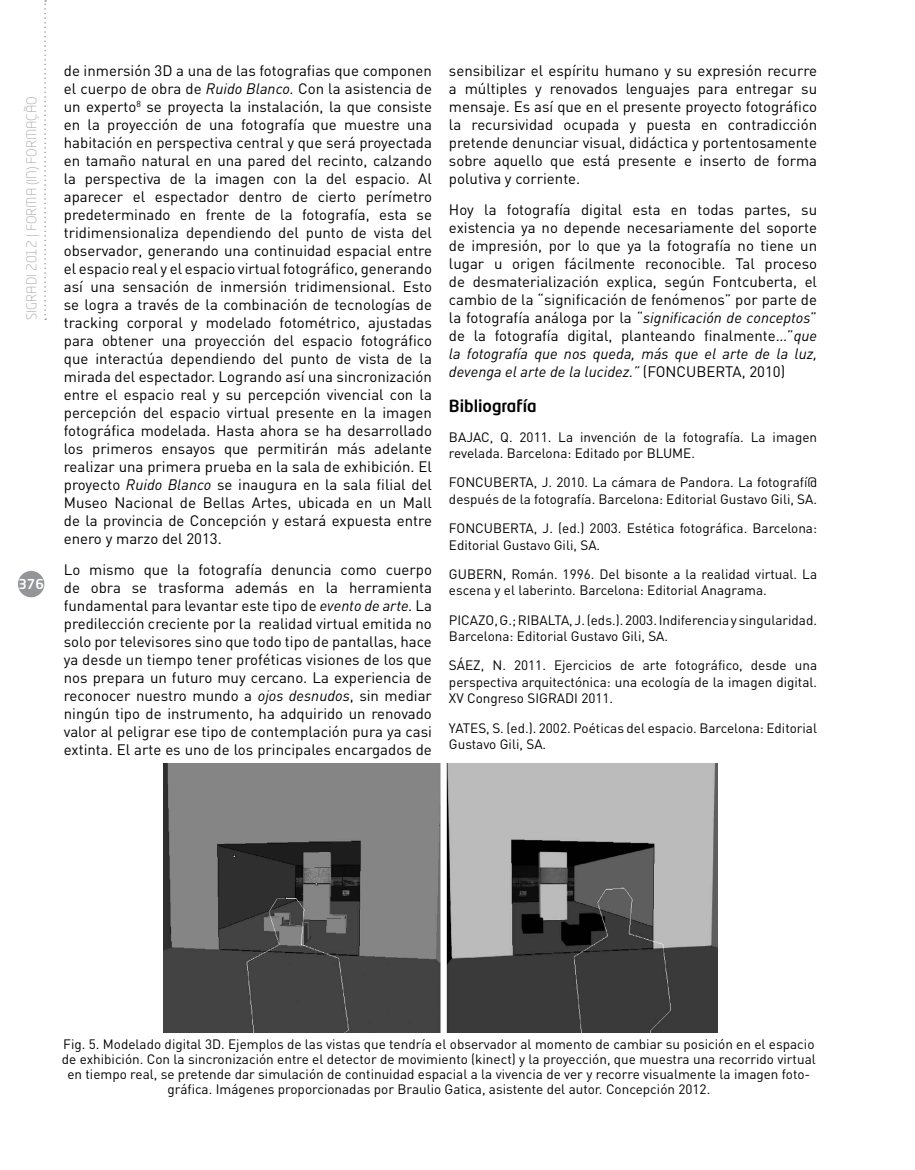
<style>
.page{position:relative;width:915px;height:1170px;background:#fff}
.page>*{position:absolute;margin:0;border:0;box-sizing:border-box;transform-origin:0 0}
.t1{font:500 16.5px "Neo Tech Std";color:#000}
.t2{font:15px/18px "DIN";color:#000;text-align:justify}
.t3{font:13.5px/16.5px "DIN";color:#000}
.t4{font:300 13.5px "Neo Tech Std";color:#a7a9ac}
.t5{font:500 13.5px "Neo Tech Std";color:#fff}
.s1{font-style:italic}
</style>
<div class="page">
<div style="left:18px;top:571px;width:26px;height:26px;background:#939598;border-radius:50%"></div>
<svg style="left:44px;top:0;width:2px;height:320px"></svg>
<img style="left:164px;top:763px;width:552px;height:269px">
<p class="t4" style="left:23px;top:320px;width:225px;rotate:-90deg">SIGRADI 2012 | FORMA (IN) FORMAÇÃO</p>
<p class="t5" style="left:18px;top:575px;width:27px">376</p>
<p class="t2" style="left:64px;top:61px;width:369px">de inmersión 3D a una de las fotografias que componen el cuerpo de obra de <span class="s1">Ruido Blanco.</span> Con la asistencia de un experto<sup>8</sup> se proyecta la instalación, la que consiste en la proyección de una fotografía que muestre una habitación en perspectiva central y que será proyectada en tamaño natural en una pared del recinto, calzando la perspectiva de la imagen con la del espacio. Al aparecer el espectador dentro de cierto perímetro predeterminado en frente de la fotografía, esta se tridimensionaliza dependiendo del punto de vista del observador, generando una continuidad espacial entre el espacio real y el espacio virtual fotográfico, generando así una sensación de inmersión tridimensional. Esto se logra a través de la combinación de tecnologías de tracking corporal y modelado fotométrico, ajustadas para obtener una proyección del espacio fotográfico que interactúa dependiendo del punto de vista de la mirada del espectador. Logrando así una sincronización entre el espacio real y su percepción vivencial con la percepción del espacio virtual presente en la imagen fotográfica modelada. Hasta ahora se ha desarrollado los primeros ensayos que permitirán más adelante realizar una primera prueba en la sala de exhibición. El proyecto <span class="s1">Ruido Blanco</span> se inaugura en la sala filial del Museo Nacional de Bellas Artes, ubicada en un Mall de la provincia de Concepción y estará expuesta entre enero y marzo del 2013.</p>
<p class="t2" style="left:64px;top:560px;width:369px">Lo mismo que la fotografía denuncia como cuerpo de obra se trasforma además en la herramienta fundamental para levantar este tipo de <span class="s1">evento de arte.</span> La predilección creciente por la realidad virtual emitida no solo por televisores sino que todo tipo de pantallas, hace ya desde un tiempo tener proféticas visiones de los que nos prepara un futuro muy cercano. La experiencia de reconocer nuestro mundo a <span class="s1">ojos desnudos</span>, sin mediar ningún tipo de instrumento, ha adquirido un renovado valor al peligrar ese tipo de contemplación pura ya casi extinta. El arte es uno de los principales encargados de</p>
<p class="t2" style="left:449px;top:61px;width:369px">sensibilizar el espíritu humano y su expresión recurre a múltiples y renovados lenguajes para entregar su mensaje. Es así que en el presente proyecto fotográfico la recursividad ocupada y puesta en contradicción pretende denunciar visual, didáctica y portentosamente sobre aquello que está presente e inserto de forma polutiva y corriente.</p>
<p class="t2" style="left:449px;top:200px;width:369px">Hoy la fotografía digital esta en todas partes, su existencia ya no depende necesariamente del soporte de impresión, por lo que ya la fotografía no tiene un lugar u origen fácilmente reconocible. Tal proceso de desmaterialización explica, según Fontcuberta, el cambio de la “significación de fenómenos” por parte de la fotografía análoga por la “<span class="s1">significación de conceptos</span>” de la fotografía digital, planteando finalmente…”<span class="s1">que la fotografía que nos queda, más que el arte de la luz, devenga el arte de la lucidez.”</span> (FONCUBERTA, 2010)</p>
<p class="t1" style="left:449px;top:395px;width:89px">Bibliografía</p>
<p class="t3" style="left:449px;top:428px;width:369px">BAJAC, Q. 2011. La invención de la fotografía. La imagen revelada. Barcelona: Editado por BLUME.</p>
<p class="t3" style="left:449px;top:474px;width:369px">FONCUBERTA, J. 2010. La cámara de Pandora. La fotografí@ después de la fotografía. Barcelona: Editorial Gustavo Gili, SA.</p>
<p class="t3" style="left:449px;top:519px;width:369px">FONCUBERTA, J. (ed.) 2003. Estética fotográfica. Barcelona:<br>Editorial Gustavo Gili, SA.</p>
<p class="t3" style="left:449px;top:565px;width:369px">GUBERN, Román. 1996. Del bisonte a la realidad virtual. La escena y el laberinto. Barcelona: Editorial Anagrama.</p>
<p class="t3" style="left:449px;top:611px;width:369px">PICAZO, G.; RIBALTA, J. (eds.). 2003. Indiferencia y singularidad.<br>Barcelona: Editorial Gustavo Gili, SA.</p>
<p class="t3" style="left:449px;top:657px;width:369px;text-align:justify">SÁEZ, N. 2011. Ejercicios de arte fotográfico, desde una perspectiva arquitectónica: una ecología de la imagen digital.<br>XV Congreso SIGRADI 2011.</p>
<p class="t3" style="left:449px;top:719px;width:369px">YATES, S. (ed.). 2002. Poéticas del espacio. Barcelona: Editorial<br>Gustavo Gili, SA.</p>
<p class="t3" style="left:62px;top:1036px;width:755px;line-height:15px;text-align:center">Fig. 5. Modelado digital 3D. Ejemplos de las vistas que tendría el observador al momento de cambiar su posición en el espacio de exhibición. Con la sincronización entre el detector de movimiento (kinect) y la proyección, que muestra una recorrido virtual en tiempo real, se pretende dar simulación de continuidad espacial a la vivencia de ver y recorre visualmente la imagen foto&shy;gráfica. Imágenes proporcionadas por Braulio Gatica, asistente del autor. Concepción 2012.</p>
</div>
